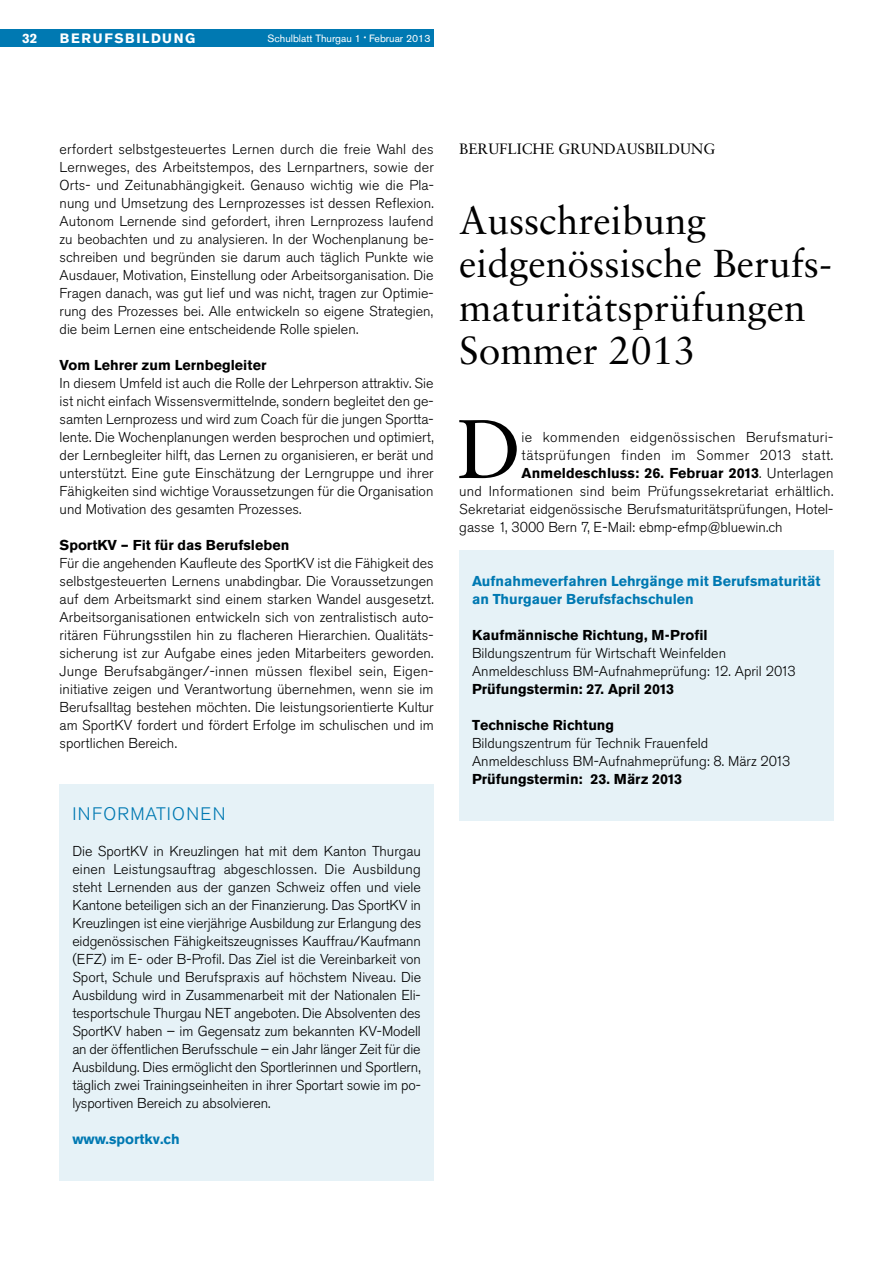
<style>
.page{position:relative;width:893px;height:1263px;background:#fff}
.page>*{position:absolute;margin:0;border:0;box-sizing:border-box;transform-origin:0 0}
.t1{font:83.1px "Sabon";color:#000}
.t2{font:39px/43.5px "Sabon";color:#000}
.t3{font:300 18px "Akzidenz Grotesk BQ";color:#0079b2}
.t4{font:15px "Sabon";color:#000}
.t5{font:300 14.25px/18px "Akzidenz Grotesk BQ";color:#000;text-align:justify}
.t6{font:700 14.25px "Akzidenz Grotesk BQ";color:#000}
.t7{font:700 14.25px/18px "Akzidenz Grotesk BQ";color:#0079b2}
.t8{font:300 14.25px "Akzidenz Grotesk BQ";letter-spacing:.03em;color:#000}
.t9{font:300 14.25px "Akzidenz Grotesk BQ";letter-spacing:.035em;color:#000}
.t10{font:700 13.5px "Akzidenz Grotesk BQ";letter-spacing:.12em;color:#fff}
.t11{font:10.5px "Akzidenz Grotesk BQ";color:#fff}
.s1{font-size:7.5px}
.s2{font-weight:300}
</style>
<div class="page">
<div style="left:0;top:30px;width:434px;height:17px;background:#0079b2"></div>
<div style="left:459px;top:550px;width:374px;height:270px;background:#e6f2f7"></div>
<div style="left:60px;top:784px;width:374px;height:396px;background:#e6f2f7"></div>
<p class="t10" style="left:22px;top:31px;width:17px">32</p>
<p class="t10" style="left:60px;top:31px;width:137px">Berufsbildung</p>
<p class="t11" style="left:267px;top:32px;width:165px">Schulblatt Thurgau 1 <span class="s1">•</span> Februar 2013</p>
<p class="t5" style="left:60px;top:140px;width:376px">erfordert selbstgesteuertes Lernen durch die freie Wahl des Lernweges, des Arbeitstempos, des Lernpartners, sowie der Orts- und Zeitunabhängigkeit. Genauso wichtig wie die Pla&shy;nung und U msetzung des Lernprozesses ist dessen Reflexion.<br>Autonom Lernende sind gefordert, ihren Lernprozess laufend zu beobachten und zu analysieren. In der Wochenplanung be&shy;schreiben und begründen sie darum auch täglich Punkte wie Ausdauer, Motivation, Einstellung oder Arbeitsorganisation. Die Fragen danach, was gut lief und was nicht, tragen zur Optimie&shy;rung des Prozesses bei. Alle entwickeln so eigene Strategien, die beim Lernen eine entscheidende Rolle spielen.</p>
<p class="t6" style="left:60px;top:357px;width:208px">Vom Lehrer zum Lernbegleiter</p>
<p class="t5" style="left:60px;top:374px;width:376px">In diesem U mfeld ist auch die Rolle der Lehrperson attraktiv. Sie ist nicht einfach Wissensvermittelnde, sondern begleitet den ge&shy;samten Lernprozess und wird zum Coach für die jungen Sportta&shy;lente. Die Wochenplanungen werden besprochen und optimiert, der Lernbegleiter hilft, das Lernen zu organisieren, er berät und unterstützt. Eine gute Einschätzung der Lerngruppe und ihrer Fähigkeiten sind wichtige Voraussetzungen für die Organisation und Motivation des gesamten Prozesses.</p>
<p class="t6" style="left:60px;top:537px;width:231px">SportKV – Fit für das Berufsleben</p>
<p class="t5" style="left:60px;top:554px;width:376px">Für die angehenden Kaufleute des SportKV ist die Fähigkeit des selbstgesteuerten Lernens unabdingbar. Die Voraussetzungen auf dem Arbeitsmarkt sind einem starken Wandel ausgesetzt.<br>Arbeitsorganisationen entwickeln sich von zentralistisch auto&shy;ritären Führungsstilen hin zu flacheren Hierarchien. Qualitäts&shy;sicherung ist zur Aufgabe eines jeden Mitarbeiters geworden.<br>Junge Berufsabgänger/-innen müssen flexibel sein, Eigen&shy;initiative zeigen und Verantwortung übernehmen, wenn sie im Berufsalltag bestehen möchten. Die leistungsorientierte Kultur am SportKV fordert und fördert Erfolge im schulischen und im sportlichen Bereich.</p>
<p class="t3" style="left:72px;top:804px;width:19px">Informationen</p>
<p class="t5" style="left:72px;top:842px;width:350px">Die SportKV in Kreuzlingen hat mit dem Kanton Thurgau einen Leistungsauftrag abgeschlossen. Die Ausbildung steht Lernenden aus der ganzen Schweiz offen und viele Kantone beteiligen sich an der Finanzierung. Das SportKV in Kreuzlingen ist eine vierjährige Ausbildung zur Erlangung des eidgenössischen Fähigkeitszeugnisses Kauffrau/Kaufmann (EFZ) im E- oder B-Profil. Das Ziel ist die Vereinbarkeit von Sport, Schule und Berufspraxis auf höchstem Niveau. Die Ausbildung wird in Zusammenarbeit mit der Nationalen Eli&shy;tesportschule Thurgau NET angeboten. Die Absolventen des SportKV haben – im Gegensatz zum bekannten KV-Modell an der öffentlichen Berufsschule – ein Jahr länger Zeit für die Ausbildung. Dies ermöglicht den Sportlerinnen und Sportlern, täglich zwei Trainingseinheiten in ihrer Sportart sowie im po&shy;lysportiven Bereich zu absolvieren.</p>
<p class="t7" style="left:72px;top:1130px;width:109px">www.sportkv.ch</p>
<p class="t4" style="left:459px;top:140px;width:19px">Berufli</p>
<p class="t4" style="left:522px;top:140px;width:61px">che Grund</p>
<p class="t4" style="left:616px;top:140px;width:22px">ausbildung</p>
<h2 class="t2" style="left:459px;top:198px;width:374px">Ausschreibung eidgenössische Berufs&shy;maturitätsprüfungen<br>Sommer 2013</h2>
<h1 class="t1" style="left:457px;top:400px;width:66px">D</h1>
<p class="t8" style="left:522px;top:429px;width:313px">ie kommenden eidgenössischen Berufsmaturi-</p>
<p class="t9" style="left:522px;top:447px;width:313px">tätsprüfungen finden im Sommer 2013 statt.</p>
<p class="t6" style="left:522px;top:465px;width:314px">Anmeldeschluss: 26. Februar 2013<span class="s2">. U nterlagen</span></p>
<p class="t5" style="left:459px;top:482px;width:376px">und Informationen sind beim Prüfungssekretariat erhältlich.</p>
<p class="t5" style="left:459px;top:500px;width:375px">Sekretariat eidgenössische Berufsmaturitätsprüfungen, Hotel-</p>
<p class="t5" style="left:459px;top:518px;width:325px">gasse 1, 3000 Bern 7, E-Mail: ebmp-efmp@bluewin.ch</p>
<p class="t7" style="left:472px;top:572px;width:350px">Aufnahmeverfahren Lehrgänge mit Berufsmaturität an Thurgauer Berufsfachschulen</p>
<p class="t6" style="left:472px;top:627px;width:237px">Kaufmännische Richtung, M-Profil</p>
<p class="t5" style="left:472px;top:644px;width:325px">Bildungszentrum für Wirtschaft Weinfelden<br>Anmeldeschluss BM-Aufnahmeprüfung: 12. April 2013</p>
<p class="t6" style="left:472px;top:681px;width:204px">Prüfungstermin: 27. April 2013</p>
<p class="t6" style="left:472px;top:717px;width:144px">Technische Richtung</p>
<p class="t5" style="left:472px;top:734px;width:320px">Bildungszentrum für Technik Frauenfeld<br>Anmeldeschluss BM-Aufnahmeprüfung: 8. März 2013</p>
<p class="t6" style="left:472px;top:771px;width:212px">Prüfungstermin: 23. März 2013</p>
</div>
